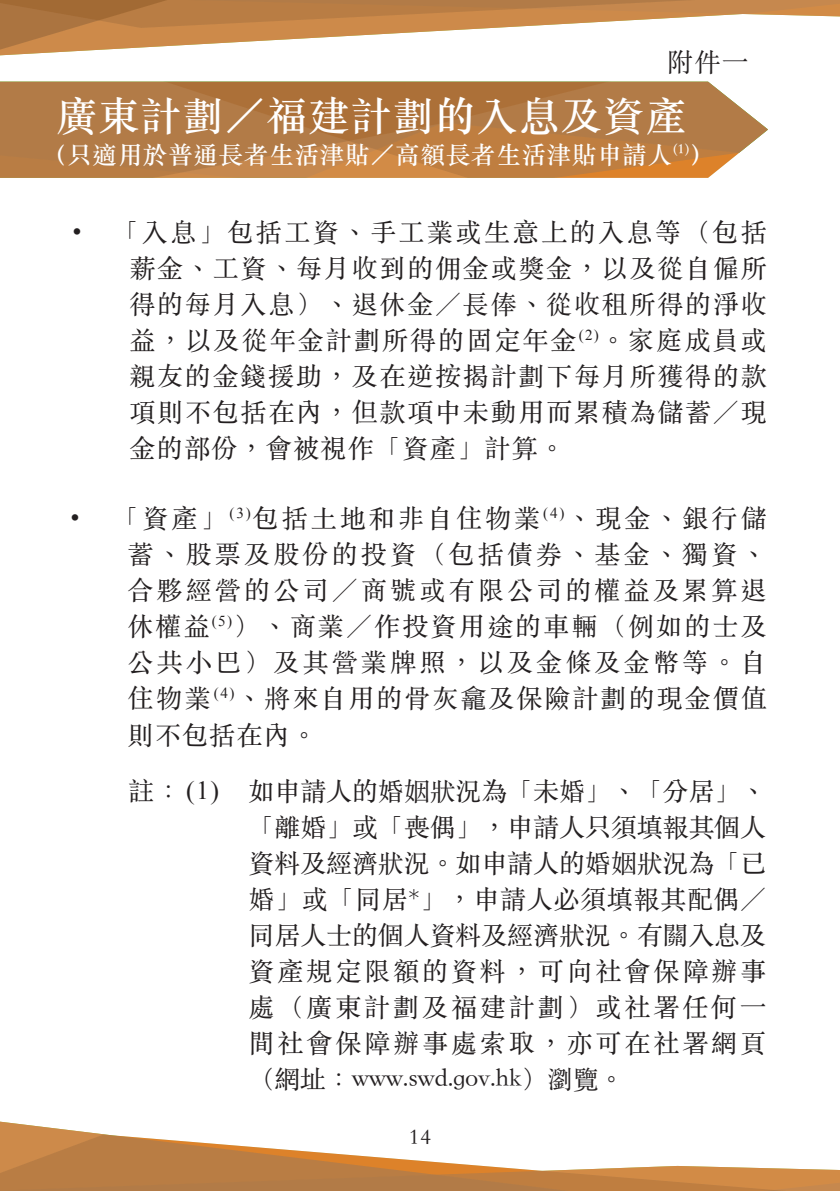
<style>
.page{position:relative;width:840px;height:1191px;background:#fff}
.page>*{position:absolute;margin:0;border:0;box-sizing:border-box;transform-origin:0 0}
.Headline_2{font:40px "ST Songti TC Bold";letter-spacing:.05em;color:#fff}
.Content{font:26px/36px "ST Songti TC Regular";letter-spacing:.075em;color:#231f20;text-align:justify}
.Annex{font:26px "ST Songti TC Regular";color:#231f20}
.Headline_2-2{font:24px "ST Songti TC Bold";letter-spacing:.05em;color:#fff}
.t1{font:22px "ST Songti TC Regular";color:#231f20}
.s1{font-family:"ST Songti TC Light"}
.s2{font-family:"Times New Roman"}
</style>
<div class="page">
<svg style="left:0;top:82px;width:767px;height:96px;background:#b97f49"></svg>
<svg style="left:0;top:1121px;width:839px;height:70px"></svg>
<svg style="left:0;top:0;width:839px;height:56px"></svg>
<p class="Annex" style="left:667px;top:45px;width:82px">附件一</p>
<p class="Headline_2" style="left:57px;top:91px;width:630px">廣東計劃／福建計劃的入息及資產</p>
<p class="Headline_2-2" style="left:42px;top:139px;width:672px">（只適用於普通長者生活津貼／高額長者生活津貼申請人<sup>(1)</sup>）</p>
<p class="Content" style="left:129px;top:213px;width:638px;text-indent:-57px">• 「入息」包括工資、手工業或生意上的入息等（包括薪金、工資、每月收到的佣金或獎金，以及從自僱所得的每月入息）、退休金<span class="s1">／</span>長俸、從收租所得的淨收益，以及從年金計劃所得的固定年金<sup>(2)</sup>。家庭成員或親友的金錢援助，及在逆按揭計劃下每月所獲得的款項則不包括在內，但款項中未動用而累積為儲蓄<span class="s1">／</span>現金的部份，會被視作「資產」計算。</p>
<p class="Content" style="left:127px;top:499px;width:640px;text-indent:-57px">• 「資產」<sup>(3)</sup>包括土地和非自住物業<sup>(4)</sup>、現金、銀行儲蓄、股票及股份的投資（包括債券、基金、獨資、合夥經營的公司<span class="s1">／</span>商號或有限公司的權益及累算退休權益<sup>(5)</sup>）、商業<span class="s1">／</span>作投資用途的車輛（例如的士及公共小巴）及其營業牌照，以及金條及金幣等。自住物業<sup>(4)</sup>、將來自用的骨灰龕及保險計劃的現金價值則不包括在內。</p>
<p class="Content" style="left:248px;top:772px;width:519px;text-indent:-120px">註： <span class="s2">(1)</span> 如申請人的婚姻狀況為「未婚」、「分居」、「離婚」或「喪偶」，申請人只須填報其個人資料及經濟狀況。如申請人的婚姻狀況為「已婚」或「同居*」，申請人必須填報其配偶<span class="s1">／</span>同居人士的個人資料及經濟狀況。有關入息及資產規定限額的資料，可向社會保障辦事處（廣東計劃及福建計劃）或社署任何一間社會保障辦事處索取，亦可在社署網頁（網址：www.swd.gov.hk）瀏覽。</p>
<p class="t1" style="left:409px;top:1124px;width:23px">14</p>
</div>
